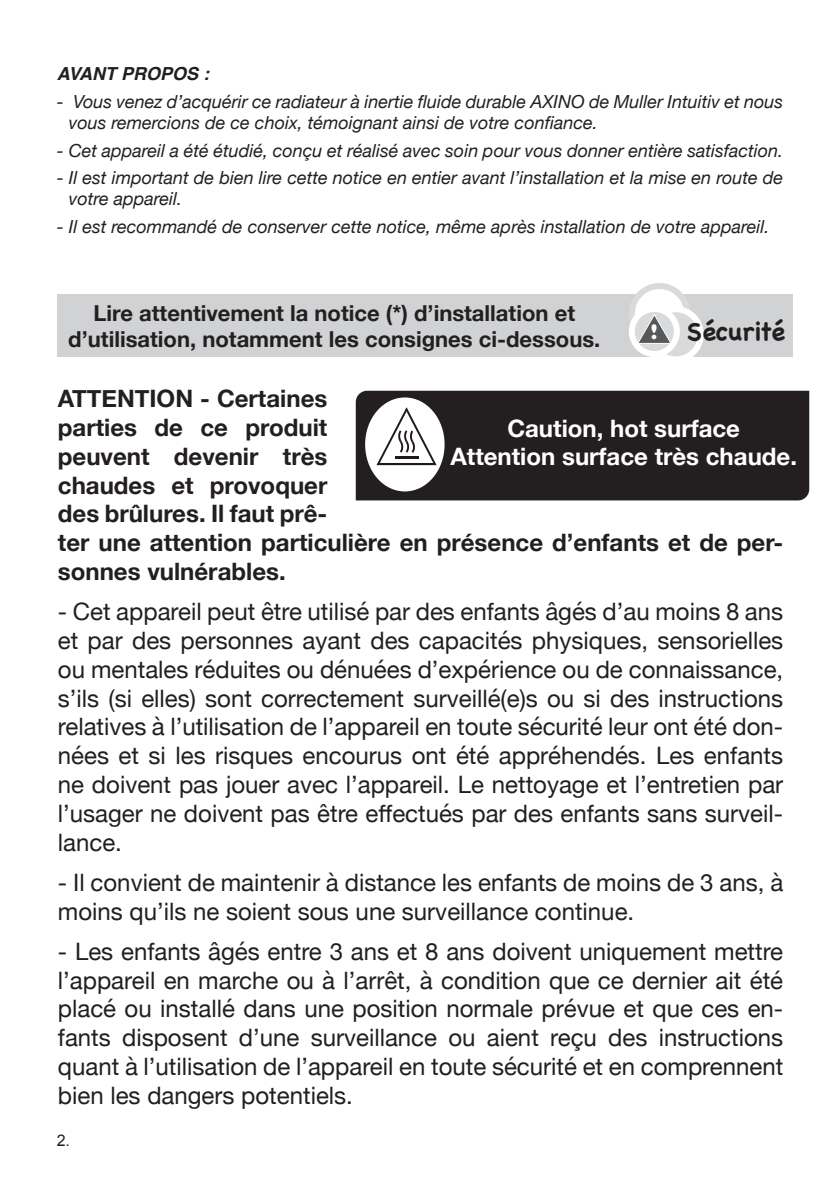
<style>
.page{position:relative;width:840px;height:1191px;background:#fff}
.page>*{position:absolute;margin:0;border:0;box-sizing:border-box;transform-origin:0 0}
.t1{font:700 25.2px "Chalkboard";color:#231f20}
.t2{font:24px/28.8px "Helvetica Neue";color:#231f20;text-align:justify}
.t3{font:700 24px/28.8px "Helvetica Neue";color:#231f20}
.t4{font:700 24px "Helvetica Neue";color:#fff}
.t5{font:700 22px/26.4px "Helvetica Neue";color:#231f20;text-align:center}
.t6{font:20.8px "Cooper Black Std";color:#fff}
.Texte{font:italic 18px/21.6px "Helvetica Neue";color:#231f20}
.t7{font:italic 700 18px "Helvetica";color:#231f20}
.t8{font:16px "Arial";color:#231f20}
</style>
<div class="page">
<div style="left:57px;top:295px;width:734px;height:62px;background:#d1d2d4"></div>
<svg style="left:631px;top:286px;width:55px;height:55px"></svg>
<div style="left:628px;top:283px;width:61px;height:61px;border:6px solid #d9dadb;border-radius:50%"></div>
<svg style="left:650px;top:309px;width:50px;height:50px"></svg>
<div style="left:647px;top:306px;width:56px;height:56px;border:6px solid #fff;border-radius:50%"></div>
<svg style="left:631px;top:309px;width:45px;height:45px"></svg>
<div style="left:628px;top:306px;width:51px;height:51px;border:6px solid #fff;border-radius:50%"></div>
<svg style="left:636px;top:314px;width:35px;height:30px"></svg>
<div style="left:355px;top:391px;width:453px;height:109px;background:#231f20"></div>
<div style="left:365px;top:397px;width:79px;height:94px;background:#fff;border-radius:50%"></div>
<svg style="left:376px;top:407px;width:60px;height:58px"></svg>
<p class="t7" style="left:57px;top:63px;width:154px">AVANT PROPOS :</p>
<p class="Texte" style="left:69px;top:90px;width:715px;text-indent:-12px">- Vous venez d’acquérir ce radiateur à inertie fluide durable AXINO de Muller Intuitiv et nous vous remercions de ce choix, témoignant ainsi de votre confiance.</p>
<p class="Texte" style="left:57px;top:139px;width:727px">- Cet appareil a été étudié, conçu et réalisé avec soin pour vous donner entière satisfaction.</p>
<p class="Texte" style="left:69px;top:166px;width:715px;text-indent:-12px">- Il est important de bien lire cette notice en entier avant l’installation et la mise en route de votre appareil.</p>
<p class="Texte" style="left:57px;top:215px;width:714px">- Il est recommandé de conserver cette notice, même après installation de votre appareil.</p>
<p class="t5" style="left:68px;top:299px;width:533px">Lire attentivement la notice (*) d’installation et d’utilisation, notamment les consignes ci-dessous.</p>
<p class="t6" style="left:650px;top:319px;width:8px">!</p>
<p class="t1" style="left:686px;top:317px;width:100px">Sécurité</p>
<p class="t3" style="left:58px;top:383px;width:726px">ATTENTION - Certaines<br>parties de ce produit<br>peuvent devenir très<br>chaudes et provoquer<br>des brûlures. Il faut prê-<br>ter une attention particulière en présence d’enfants et de per&shy;sonnes vulnérables.</p>
<p class="t2" style="left:58px;top:598px;width:726px">- Cet appareil peut être utilisé par des enfants âgés d’au moins 8 ans et par des personnes ayant des capacités physiques, sensorielles ou mentales réduites ou dénuées d’expérience ou de connaissance, s’ils (si elles) sont correctement surveillé(e)s ou si des instructions relatives à l’utilisation de l’appareil en toute sécurité leur ont été don&shy;nées et si les risques encourus ont été appréhendés. Les enfants ne doivent pas jouer avec l’appareil. Le nettoyage et l’entretien par l’usager ne doivent pas être effectués par des enfants sans surveil&shy;lance.</p>
<p class="t2" style="left:58px;top:869px;width:726px">- Il convient de maintenir à distance les enfants de moins de 3 ans, à moins qu’ils ne soient sous une surveillance continue.</p>
<p class="t2" style="left:58px;top:938px;width:726px">- Les enfants âgés entre 3 ans et 8 ans doivent uniquement mettre l’appareil en marche ou à l’arrêt, à condition que ce dernier ait été placé ou installé dans une position normale prévue et que ces en&shy;fants disposent d’une surveillance ou aient reçu des instructions quant à l’utilisation de l’appareil en toute sécurité et en comprennent bien les dangers potentiels.</p>
<p class="t4" style="left:507px;top:413px;width:234px">Caution, hot surface</p>
<p class="t4" style="left:450px;top:442px;width:348px">Attention surface très chaude.</p>
<p class="t8" style="left:57px;top:1129px;width:15px">2.</p>
</div>
